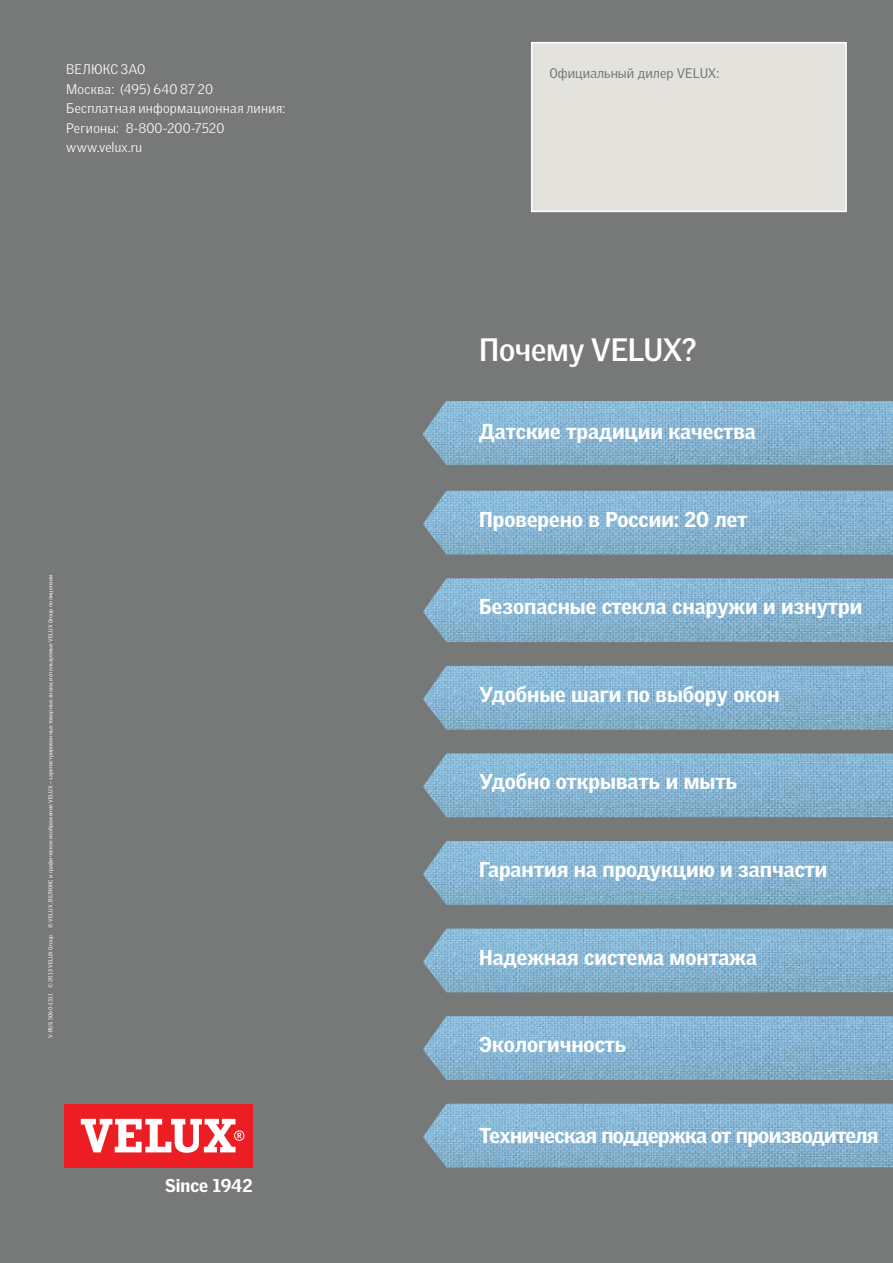
<style>
.page{position:relative;width:893px;height:1263px;background:#777878}
.page>*{position:absolute;margin:0;border:0;box-sizing:border-box;transform-origin:0 0}
.t1{font:700 31.5px "Velux Gothic";letter-spacing:-.01em;color:#fff}
.t2{font:900 21px "Velux Gothic";color:#fff}
.t3{font:900 21px "Velux Gothic";letter-spacing:-.03em;color:#fff}
.t4{font:900 18px "Velux Gothic";color:#fff}
.t5{font:300 13.5px/19.5px "Velux Gothic";letter-spacing:.015em;color:#fff}
.t6{font:13.5px "Velux Gothic";color:#777878}
.t7{font:5.7px "Velux Gothic";letter-spacing:.03em;color:#fff}
</style>
<div class="page">
<div style="left:65px;top:1104px;width:188px;height:63px;background:#ed1d24"></div>
<svg style="left:81px;top:1119px;width:163px;height:34px"></svg>
<img style="left:423px;top:1104px;width:470px;height:63px">
<img style="left:423px;top:401px;width:470px;height:64px">
<img style="left:423px;top:491px;width:470px;height:63px">
<img style="left:423px;top:578px;width:470px;height:64px">
<img style="left:423px;top:666px;width:470px;height:64px">
<img style="left:423px;top:753px;width:470px;height:64px">
<img style="left:423px;top:841px;width:470px;height:64px">
<img style="left:423px;top:928px;width:470px;height:64px">
<img style="left:423px;top:1016px;width:470px;height:64px">
<div style="left:532px;top:43px;width:314px;height:168px;background:#e3e2dd"></div>
<div style="left:531px;top:42px;width:316px;height:170px;border:2px solid #fff"></div>
<p class="t5" style="left:66px;top:59px;width:220px">ВЕЛЮКС ЗАО<br>Москва: (495) 640 87 20<br>Бесплатная информационная линия:<br>Регионы: 8-800-200-7520 www.velux.ru</p>
<p class="t7" style="left:47px;top:928px;width:354px;rotate:-90deg">® VELUX, ВЕЛЮКС и графическое изображение VELUX – зарегистрированные товарные знаки, используемые VELUX Group по лицензии</p>
<p class="t7" style="left:47px;top:1037px;width:104px;rotate:-90deg">V-RUS 5060-1311 © 2013 VELUX Group</p>
<p class="t4" style="left:165px;top:1174px;width:89px">Since 1942</p>
<p class="t6" style="left:549px;top:65px;width:171px">Официальный дилер VELUX:</p>
<h1 class="t1" style="left:479px;top:329px;width:219px">Почему VELUX?</h1>
<p class="t2" style="left:479px;top:418px;width:279px">Датские традиции качества</p>
<p class="t2" style="left:479px;top:506px;width:270px">Проверено в России: 20 лет</p>
<p class="t2" style="left:479px;top:593px;width:385px">Безопасные стекла снаружи и изнутри</p>
<p class="t2" style="left:479px;top:681px;width:302px">Удобные шаги по выбору окон</p>
<p class="t2" style="left:479px;top:768px;width:260px">Удобно открывать и мыть</p>
<p class="t2" style="left:479px;top:856px;width:350px">Гарантия на продукцию и запчасти</p>
<p class="t2" style="left:479px;top:944px;width:279px">Надежная система монтажа</p>
<p class="t2" style="left:479px;top:1031px;width:148px">Экологичность</p>
<p class="t3" style="left:479px;top:1122px;width:401px">Техническая поддержка от производителя</p>
</div>
